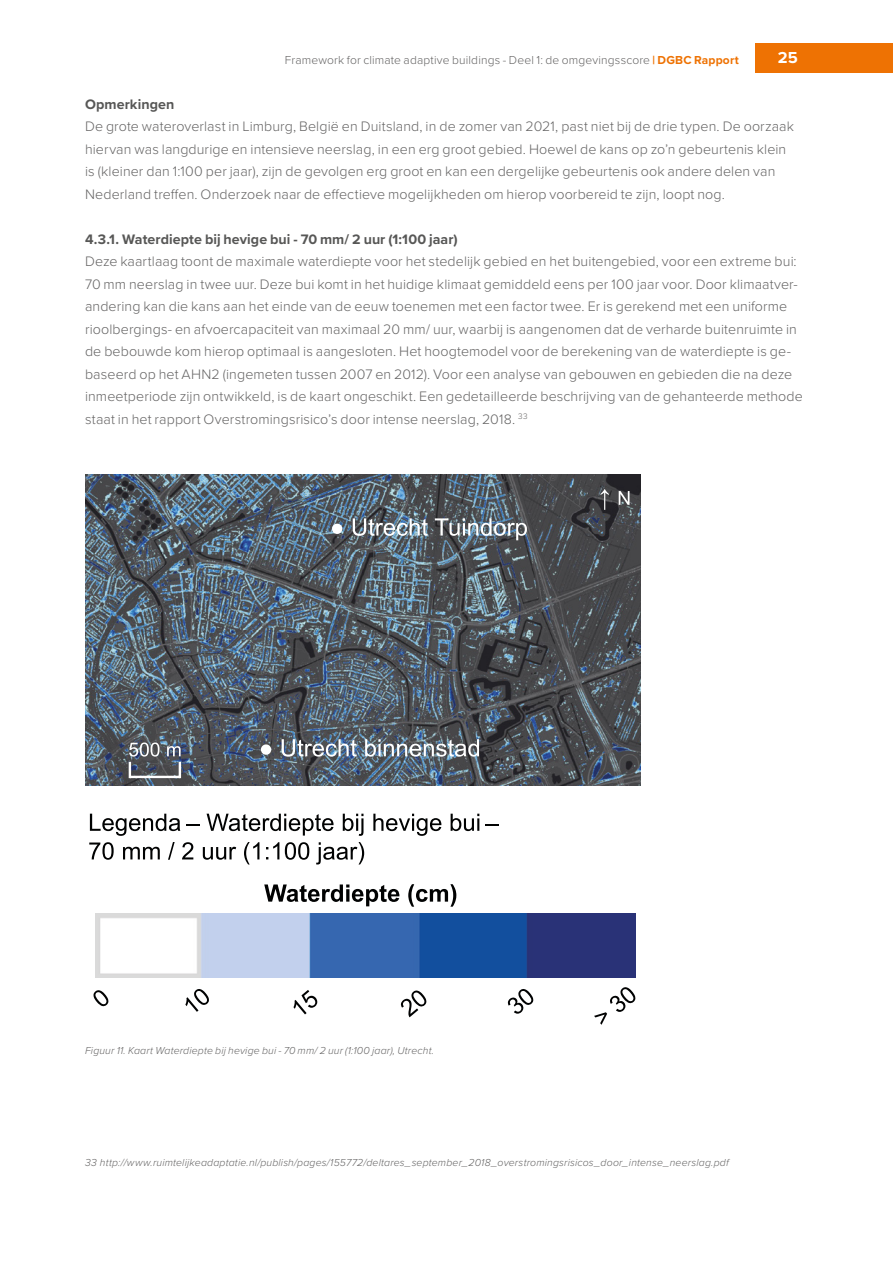
<style>
.page{position:relative;width:893px;height:1263px;background:#fff}
.page>*{position:absolute;margin:0;border:0;box-sizing:border-box;transform-origin:0 0}
.t1{font:700 16.5px "Proxima Nova";color:#fff}
.t2{font:300 14.25px/22.5px "Proxima Nova";letter-spacing:.005em;color:#646363}
.t3{font:700 14.25px "Proxima Nova";letter-spacing:.005em;color:#575756}
.t4{font:300 12px "Proxima Nova";letter-spacing:.015em;color:#646363}
.t5{font:italic 300 10.5px "Proxima Nova";letter-spacing:.015em;color:#646363}
.s1{font-weight:700;color:#ee7203}
</style>
<div class="page">
<div style="left:755px;top:43px;width:138px;height:30px;background:#ee7203"></div>
<img style="left:85px;top:475px;width:556px;height:310px">
<hr style="left:130px;top:776px;width:50px;height:2px;background:#fff">
<svg style="left:129px;top:762px;width:2px;height:16px"></svg>
<svg style="left:179px;top:762px;width:2px;height:16px"></svg>
<svg style="left:129px;top:742px;width:31px;height:14px"></svg>
<svg style="left:167px;top:746px;width:14px;height:10px"></svg>
<svg style="left:90px;top:814px;width:90px;height:22px"></svg>
<svg style="left:187px;top:824px;width:13px;height:1px"></svg>
<svg style="left:207px;top:814px;width:127px;height:21px"></svg>
<svg style="left:343px;top:814px;width:20px;height:22px"></svg>
<svg style="left:373px;top:814px;width:68px;height:22px"></svg>
<svg style="left:451px;top:814px;width:28px;height:17px"></svg>
<svg style="left:486px;top:824px;width:13px;height:1px"></svg>
<svg style="left:89px;top:842px;width:25px;height:18px"></svg>
<svg style="left:123px;top:847px;width:37px;height:12px"></svg>
<svg style="left:168px;top:842px;width:7px;height:18px"></svg>
<svg style="left:182px;top:842px;width:11px;height:17px"></svg>
<svg style="left:203px;top:847px;width:33px;height:13px"></svg>
<svg style="left:244px;top:842px;width:15px;height:22px"></svg>
<svg style="left:266px;top:842px;width:13px;height:17px"></svg>
<svg style="left:285px;top:842px;width:24px;height:18px"></svg>
<svg style="left:316px;top:842px;width:48px;height:22px"></svg>
<svg style="left:261px;top:744px;width:10px;height:11px"></svg>
<svg style="left:282px;top:739px;width:75px;height:18px"></svg>
<svg style="left:365px;top:739px;width:114px;height:18px"></svg>
<svg style="left:332px;top:524px;width:10px;height:10px"></svg>
<svg style="left:353px;top:518px;width:75px;height:18px"></svg>
<svg style="left:435px;top:518px;width:92px;height:22px;background:#79828a"></svg>
<svg style="left:93px;top:990px;width:16px;height:16px"></svg>
<svg style="left:185px;top:989px;width:24px;height:23px"></svg>
<svg style="left:293px;top:990px;width:24px;height:24px"></svg>
<svg style="left:508px;top:989px;width:25px;height:25px"></svg>
<svg style="left:401px;top:990px;width:25px;height:27px"></svg>
<svg style="left:264px;top:884px;width:135px;height:22px"></svg>
<svg style="left:408px;top:884px;width:48px;height:23px"></svg>
<img style="left:96px;top:914px;width:540px;height:63px">
<svg style="left:594px;top:987px;width:41px;height:38px"></svg>
<svg style="left:600px;top:489px;width:9px;height:21px"></svg>
<svg style="left:619px;top:491px;width:10px;height:14px"></svg>
<p class="t4" style="left:285px;top:51px;width:455px">Framework for climate adaptive buildings - Deel 1: de omgevingsscore <span class="s1">| DGBC Rapport</span></p>
<p class="t1" style="left:778px;top:45px;width:21px">25</p>
<p class="t3" style="left:85px;top:93px;width:91px">Opmerkingen</p>
<p class="t2" style="left:85px;top:115px;width:710px">De grote wateroverlast in Limburg, België en Duitsland, in de zomer van 2021, past niet bij de drie typen. De oorzaak hiervan was langdurige en intensieve neerslag, in een erg groot gebied. Hoewel de kans op zo’n gebeurtenis klein is (kleiner dan 1:100 per jaar), zijn de gevolgen erg groot en kan een dergelijke gebeurtenis ook andere delen van Nederland treffen. Onderzoek naar de effectieve mogelijkheden om hierop voorbereid te zijn, loopt nog.</p>
<p class="t3" style="left:85px;top:228px;width:374px">4.3.1. Waterdiepte bij hevige bui - 70 mm/ 2 uur (1:100 jaar)</p>
<p class="t2" style="left:85px;top:250px;width:719px">Deze kaartlaag toont de maximale waterdiepte voor het stedelijk gebied en het buitengebied, voor een extreme bui:<br>70 mm neerslag in twee uur. Deze bui komt in het huidige klimaat gemiddeld eens per 100 jaar voor. Door klimaatver&shy;andering kan die kans aan het einde van de eeuw toenemen met een factor twee. Er is gerekend met een uniforme rioolbergings- en afvoercapaciteit van maximaal 20 mm/ uur, waarbij is aangenomen dat de verharde buitenruimte in de bebouwde kom hierop optimaal is aangesloten. Het hoogtemodel voor de berekening van de waterdiepte is ge&shy;baseerd op het AHN2 (ingemeten tussen 2007 en 2012). Voor een analyse van gebouwen en gebieden die na deze inmeetperiode zijn ontwikkeld, is de kaart ongeschikt. Een gedetailleerde beschrijving van de gehanteerde methode staat in het rapport Overstromingsrisico’s door intense neerslag, 2018. <sup>33</sup></p>
<p class="t5" style="left:85px;top:1042px;width:351px">Figuur 11. Kaart Waterdiepte bij hevige bui - 70 mm/ 2 uur (1:100 jaar), Utrecht.</p>
<p class="t5" style="left:85px;top:1155px;width:645px">33 http://www.ruimtelijkeadaptatie.nl/publish/pages/155772/deltares_september_2018_overstromingsrisicos_door_intense_neerslag.pdf</p>
</div>
